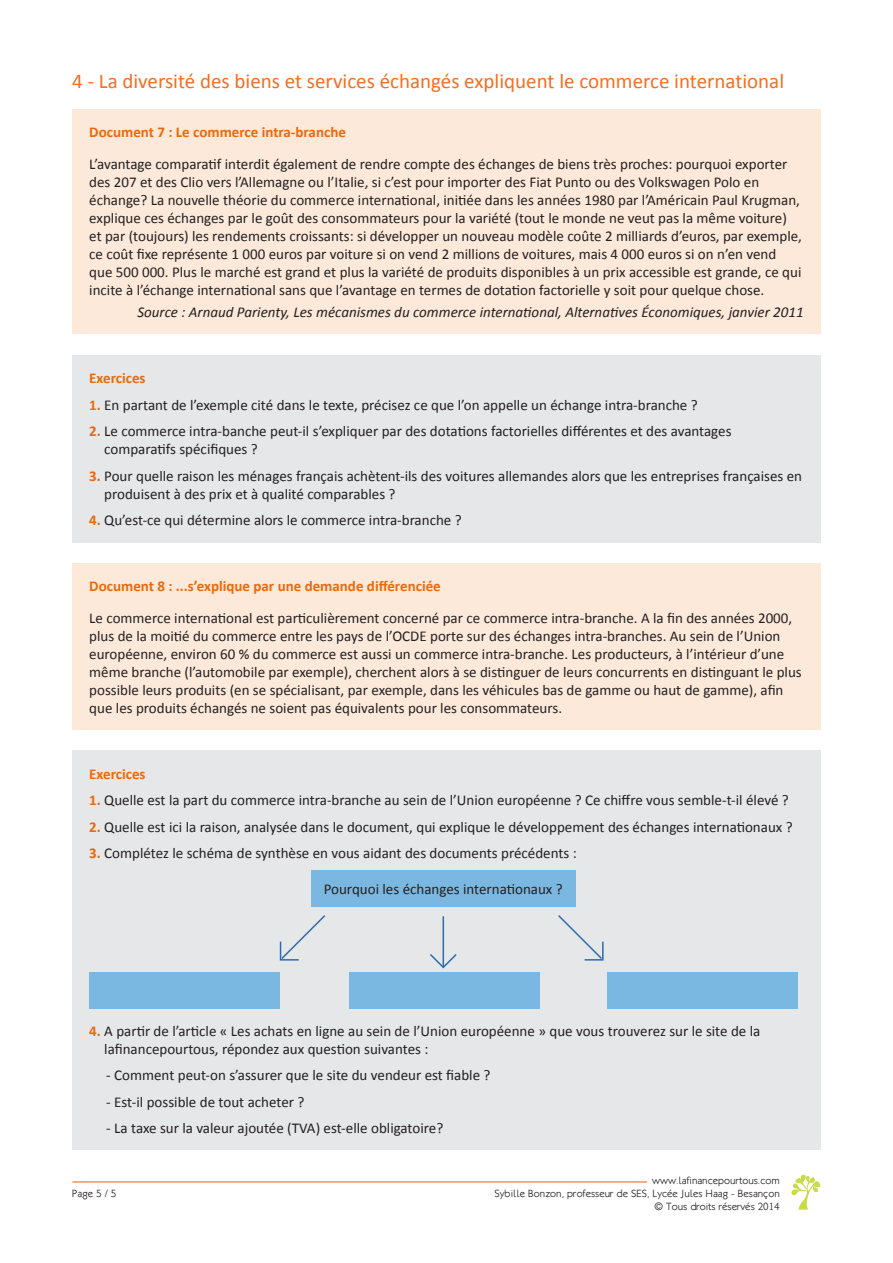
<style>
.page{position:relative;width:893px;height:1263px;background:#fff}
.page>*{position:absolute;margin:0;border:0;box-sizing:border-box;transform-origin:0 0}
.t1{font:21px "Calibri";color:#f36e21}
.t2{font:15px/18px "Calibri";color:#231f20}
.t3{font:italic 15px "Calibri";color:#231f20}
.t4{font:700 15px "Calibri";color:#eb690b}
.t5{font:300 10.5px/12.6px "Klill";color:#231f20;text-align:right}
.s1{font-weight:700;color:#eb690b}
</style>
<div class="page">
<hr style="left:72px;top:1181px;width:575px;height:1px;background:#f36e21">
<svg style="left:791px;top:1174px;width:30px;height:35px"></svg>
<div style="left:72px;top:109px;width:749px;height:225px;background:#fce9da"></div>
<div style="left:72px;top:355px;width:748px;height:187px;background:#e6e7e9"></div>
<div style="left:72px;top:563px;width:749px;height:167px;background:#fce9da"></div>
<div style="left:72px;top:751px;width:748px;height:399px;background:#e6e7e9"></div>
<div style="left:311px;top:870px;width:265px;height:37px;background:#7ab8e1"></div>
<hr style="left:443px;top:916px;width:1px;height:51px;background:#2d6bb0">
<svg style="left:430px;top:952px;width:27px;height:17px"></svg>
<div style="left:607px;top:973px;width:190px;height:36px;background:#7ab8e1"></div>
<div style="left:349px;top:973px;width:190px;height:36px;background:#7ab8e1"></div>
<div style="left:89px;top:973px;width:190px;height:36px;background:#7ab8e1"></div>
<svg style="left:558px;top:915px;width:46px;height:46px"></svg>
<svg style="left:279px;top:915px;width:47px;height:46px"></svg>
<p class="t1" style="left:72px;top:68px;width:713px">4 - La diversité des biens et services échangés expliquent le commerce international</p>
<p class="t2" style="left:89px;top:117px;width:700px;line-height:31.2px"><span class="s1">Document 7 : Le commerce intra-branche<br></span>L’avantage comparatif interdit également de rendre compte des échanges de biens très proches: pourquoi exporter</p>
<p class="t2" style="left:89px;top:173px;width:714px">des 207 et des Clio vers l’Allemagne ou l’Italie, si c’est pour importer des Fiat Punto ou des Volkswagen Polo en échange? La nouvelle théorie du commerce international, initiée dans les années 1980 par l’Américain Paul Krugman, explique ces échanges par le goût des consommateurs pour la variété (tout le monde ne veut pas la même voiture) et par (toujours) les rendements croissants: si développer un nouveau modèle coûte 2 milliards d’euros, par exemple, ce coût fixe représente 1 000 euros par voiture si on vend 2 millions de voitures, mais 4 000 euros si on n’en vend que 500 000. Plus le marché est grand et plus la variété de produits disponibles à un prix accessible est grande, ce qui incite à l’échange international sans que l’avantage en termes de dotation factorielle y soit pour quelque chose.</p>
<p class="t3" style="left:137px;top:302px;width:668px">Source : Arnaud Parienty, Les mécanismes du commerce international, Alternatives Économiques, janvier 2011</p>
<p class="t4" style="left:89px;top:368px;width:58px">Exercices</p>
<p class="t2" style="left:89px;top:396px;width:610px"><span class="s1">1.</span> En partant de l’exemple cité dans le texte, précisez ce que l’on appelle un échange intra-branche ?</p>
<p class="t2" style="left:104px;top:422px;width:629px;text-indent:-15px"><span class="s1">2.</span> Le commerce intra-banche peut-il s’expliquer par des dotations factorielles différentes et des avantages comparatifs spécifiques ?</p>
<p class="t2" style="left:104px;top:467px;width:699px;text-indent:-15px"><span class="s1">3.</span> Pour quelle raison les ménages français achètent-ils des voitures allemandes alors que les entreprises françaises en produisent à des prix et à qualité comparables ?</p>
<p class="t2" style="left:89px;top:511px;width:374px"><span class="s1">4.</span> Qu’est-ce qui détermine alors le commerce intra-branche ?</p>
<p class="t2" style="left:89px;top:571px;width:704px;line-height:31.2px"><span class="s1">Document 8 : ...s’explique par une demande différenciée<br></span>Le commerce international est particulièrement concerné par ce commerce intra-branche. A la fin des années 2000,</p>
<p class="t2" style="left:89px;top:627px;width:714px">plus de la moitié du commerce entre les pays de l’OCDE porte sur des échanges intra-branches. Au sein de l’Union européenne, environ 60 % du commerce est aussi un commerce intra-branche. Les producteurs, à l’intérieur d’une même branche (l’automobile par exemple), cherchent alors à se distinguer de leurs concurrents en distinguant le plus possible leurs produits (en se spécialisant, par exemple, dans les véhicules bas de gamme ou haut de gamme), afin que les produits échangés ne soient pas équivalents pour les consommateurs.</p>
<p class="t4" style="left:89px;top:764px;width:58px">Exercices</p>
<p class="t2" style="left:89px;top:791px;width:701px"><span class="s1">1.</span> Quelle est la part du commerce intra-branche au sein de l’Union européenne ? Ce chiffre vous semble-t-il élevé ?</p>
<p class="t2" style="left:89px;top:818px;width:705px"><span class="s1">2.</span> Quelle est ici la raison, analysée dans le document, qui explique le développement des échanges internationaux ?</p>
<p class="t2" style="left:89px;top:844px;width:489px"><span class="s1">3.</span> Complétez le schéma de synthèse en vous aidant des documents précédents :</p>
<p class="t2" style="left:324px;top:880px;width:241px">Pourquoi les échanges internationaux ?</p>
<p class="t2" style="left:104px;top:1022px;width:658px;text-indent:-15px"><span class="s1">4.</span> A partir de l’article « Les achats en ligne au sein de l’Union européenne » que vous trouverez sur le site de la lafinancepourtous, répondez aux question suivantes :</p>
<p class="t2" style="left:106px;top:1066px;width:386px">- Comment peut-on s’assurer que le site du vendeur est fiable ?</p>
<p class="t2" style="left:106px;top:1093px;width:200px">- Est-il possible de tout acheter ?</p>
<p class="t2" style="left:106px;top:1119px;width:338px">- La taxe sur la valeur ajoutée (TVA) est-elle obligatoire?</p>
<p class="t5" style="left:72px;top:1187px;width:46px">Page 5 / 5</p>
<p class="t5" style="left:495px;top:1174px;width:287px">www.lafinancepourtous.com<br>Sybille Bonzon, professeur de SES, Lycée Jules Haag - Besançon © Tous droits réservés 2014</p>
</div>
